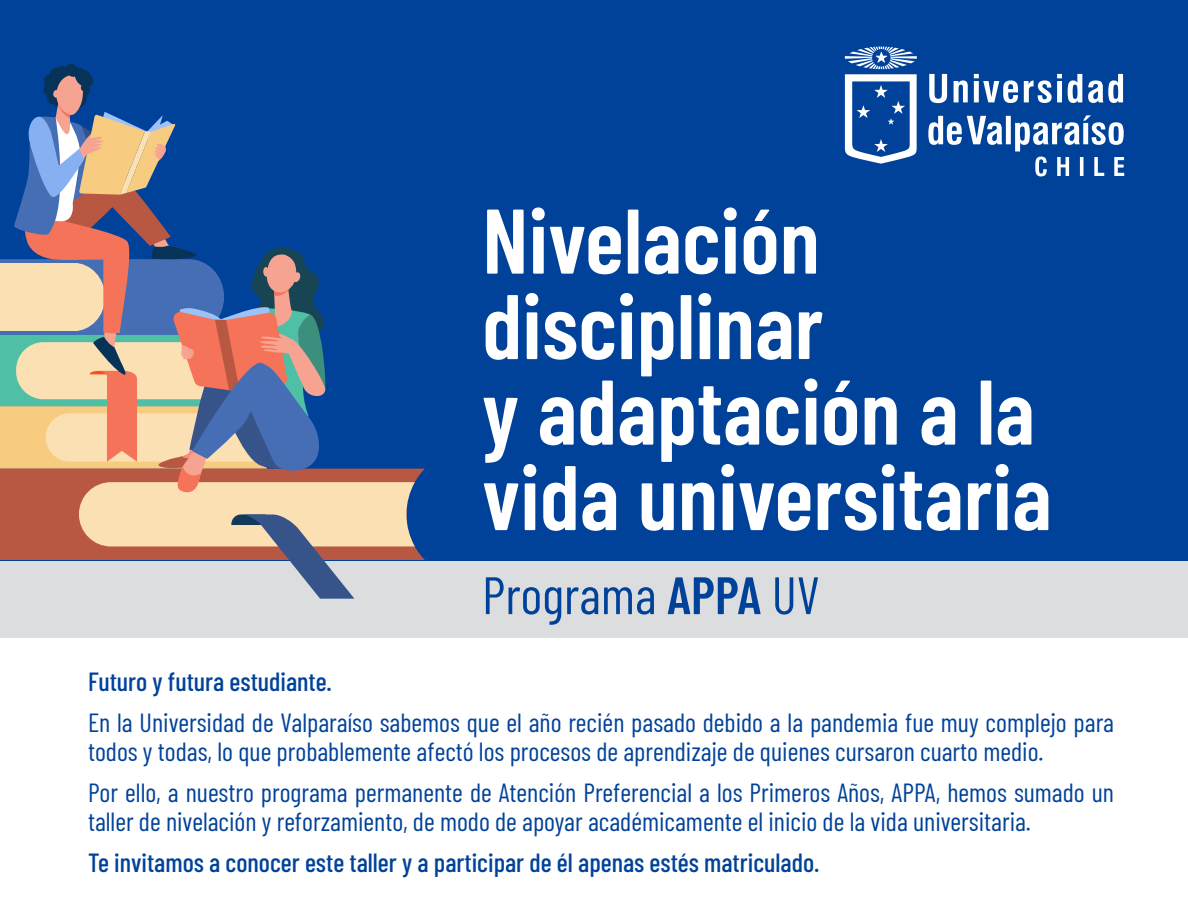
<style>
.page{position:relative;width:1188px;height:918px;background:#00429a}
.page>*{position:absolute;margin:0;border:0;box-sizing:border-box;transform-origin:0 0}
.t1{font:600 91.5px "Barlow Condensed";color:#fff}
.t2{font:52.5px "Barlow Condensed";color:#00429a}
.t3{font:26.25px/28.5px "Barlow Condensed";color:#00429a}
.t4{font:500 26.25px "Barlow Condensed";color:#00429a}
.s1{font-weight:600}
</style>
<div class="page">
<div style="left:0;top:561px;width:1188px;height:357px;background:#fff"></div>
<svg style="left:845px;top:47px;width:72px;height:117px"></svg>
<svg style="left:1035px;top:157px;width:89px;height:19px"></svg>
<svg style="left:928px;top:115px;width:196px;height:36px"></svg>
<svg style="left:929px;top:74px;width:194px;height:29px"></svg>
<div style="left:0;top:561px;width:1188px;height:77px;background:#dcdddf"></div>
<svg style="left:0;top:63px;width:425px;height:536px"></svg>
<p class="t1" style="left:482px;top:176px;width:339px">Nivelación</p>
<p class="t1" style="left:482px;top:261px;width:343px">disciplinar</p>
<p class="t1" style="left:482px;top:347px;width:554px">y adaptación a la</p>
<p class="t1" style="left:482px;top:432px;width:571px">vida universitaria</p>
<p class="t2" style="left:482px;top:558px;width:339px">Programa <span class="s1">APPA</span> UV</p>
<p class="t4" style="left:88px;top:663px;width:245px">Futuro y futura estudiante.</p>
<p class="t3" style="left:88px;top:707px;width:1028px">En la Universidad de Valparaíso sabemos que el año recién pasado debido a la pandemia fue muy complejo para todos y todas, lo que probablemente afectó los procesos de aprendizaje de quienes cursaron cuarto medio.</p>
<p class="t3" style="left:88px;top:777px;width:1028px">Por ello, a nuestro programa permanente de Atención Preferencial a los Primeros Años, APPA, hemos sumado un taller de nivelación y reforzamiento, de modo de apoyar académicamente el inicio de la vida universitaria.</p>
<p class="t4" style="left:88px;top:844px;width:733px">Te invitamos a conocer este taller y a participar de él apenas estés matriculado.</p>
</div>
